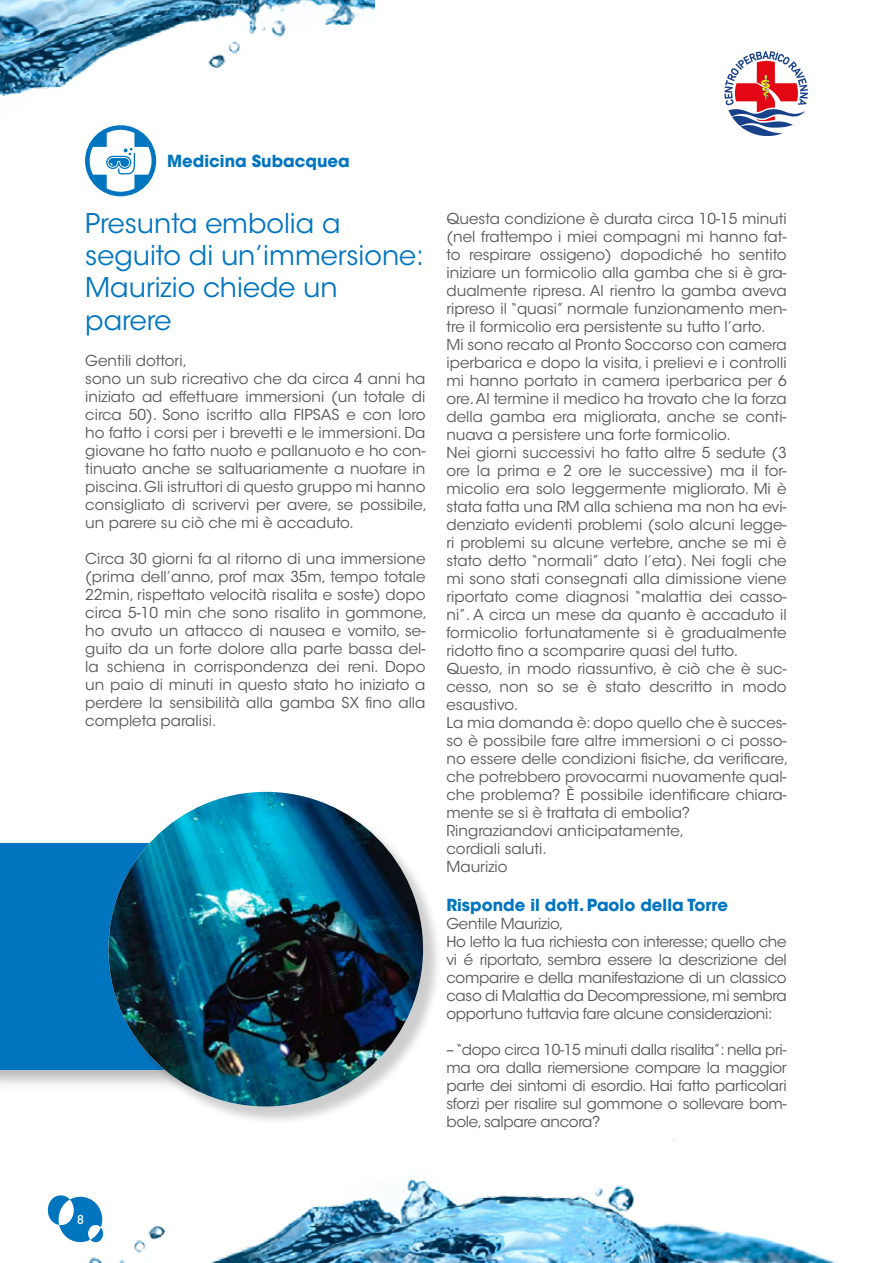
<style>
.page{position:relative;width:893px;height:1263px;background:#fff}
.page>*{position:absolute;margin:0;border:0;box-sizing:border-box;transform-origin:0 0}
.t1{font:27px/32.4px "ITC Avant Garde Std";color:#0075bf}
.t2{font:700 16.5px "ITC Avant Garde Std";color:#0075bf}
.t3{font:15px/18px "ITC Avant Garde Std";color:#575756}
.t4{font:15px/18px "ITC Avant Garde Std";letter-spacing:-.02em;color:#575756}
.t5{font:500 12px "Futura";color:#fff}
</style>
<div class="page">
<img style="left:0;top:0;width:375px;height:96px">
<img style="left:47px;top:1140px;width:789px;height:123px">
<svg style="left:724px;top:51px;width:84px;height:85px"></svg>
<svg style="left:48px;top:1195px;width:55px;height:47px"></svg>
<div style="left:0;top:837px;width:250px;height:254px;background:#000;opacity:.29"></div>
<div style="left:0;top:843px;width:236px;height:227px;background:#0075bf"></div>
<div style="left:111px;top:794px;width:331px;height:331px;background:#000;opacity:.2"></div>
<img style="left:108px;top:792px;width:315px;height:314px;border-radius:157px">
<svg style="left:85px;top:125px;width:71px;height:71px"></svg>
<p class="t2" style="left:167px;top:150px;width:184px">Medicina Subacquea</p>
<h1 class="t1" style="left:85px;top:207px;width:340px">Presunta embolia a seguito di un’immersione:<br>Maurizio chiede un parere</h1>
<p class="t3" style="left:85px;top:352px;width:343px">Gentili dottori,<br>sono un sub ricreativo che da circa 4 anni ha iniziato ad effettuare immersioni (un totale di circa 50). Sono iscritto alla FIPSAS e con loro ho fatto i corsi per i brevetti e le immersioni. Da giovane ho fatto nuoto e pallanuoto e ho con&shy;tinuato anche se saltuariamente a nuotare in piscina. Gli istruttori di questo gruppo mi hanno consigliato di scrivervi per avere, se possibile, un parere su ciò che mi è accaduto.</p>
<p class="t3" style="left:85px;top:550px;width:343px;text-align:justify">Circa 30 giorni fa al ritorno di una immersione (prima dell’anno, prof max 35m, tempo totale 22min, rispettato velocità risalita e soste) dopo circa 5-10 min che sono risalito in gommone, ho avuto un attacco di nausea e vomito, se&shy;guito da un forte dolore alla parte bassa del&shy;la schiena in corrispondenza dei reni. Dopo un paio di minuti in questo stato ho iniziato a perdere la sensibilità alla gamba SX fino alla completa paralisi.</p>
<p class="t3" style="left:446px;top:209px;width:343px">Questa condizione è durata circa 10-15 minuti (nel frattempo i miei compagni mi hanno fat&shy;to respirare ossigeno) dopodiché ho sentito iniziare un formicolio alla gamba che si è gra&shy;dualmente ripresa. Al rientro la gamba aveva ripreso il “quasi” normale funzionamento men&shy;tre il formicolio era persistente su tutto l’arto.<br>Mi sono recato al Pronto Soccorso con camera iperbarica e dopo la visita, i prelievi e i controlli mi hanno portato in camera iperbarica per 6 ore. Al termine il medico ha trovato che la forza della gamba era migliorata, anche se conti&shy;nuava a persistere una forte formicolio.<br>Nei giorni successivi ho fatto altre 5 sedute (3 ore la prima e 2 ore le successive) ma il for&shy;micolio era solo leggermente migliorato. Mi è stata fatta una RM alla schiena ma non ha evi&shy;denziato evidenti problemi (solo alcuni legge&shy;ri problemi su alcune vertebre, anche se mi è stato detto “normali” dato l’eta). Nei fogli che mi sono stati consegnati alla dimissione viene riportato come diagnosi “malattia dei casso&shy;ni”. A circa un mese da quanto è accaduto il formicolio fortunatamente si è gradualmente ridotto fino a scomparire quasi del tutto.<br>Questo, in modo riassuntivo, è ciò che è suc&shy;cesso, non so se è stato descritto in modo esaustivo.<br>La mia domanda è: dopo quello che è succes&shy;so è possibile fare altre immersioni o ci posso&shy;no essere delle condizioni fisiche, da verificare, che potrebbero provocarmi nuovamente qual&shy;che problema? È possibile identificare chiara&shy;mente se si è trattata di embolia?<br>Ringraziandovi anticipatamente,<br>cordiali saluti.<br>Maurizio</p>
<p class="t2" style="left:446px;top:895px;width:283px">Risponde il dott. Paolo della Torre</p>
<p class="t4" style="left:446px;top:915px;width:342px">Gentile Maurizio,<br>Ho letto la tua richiesta con interesse; quello che vi é riportato, sembra essere la descrizione del comparire e della manifestazione di un classico caso di Malattia da Decompressione, mi sembra opportuno tuttavia fare alcune considerazioni:</p>
<p class="t3" style="left:446px;top:1041px;width:342px;text-align:justify">– “dopo circa 10-15 minuti dalla risalita”: nella pri&shy;ma ora dalla riemersione compare la maggior parte dei sintomi di esordio. Hai fatto particolari sforzi per risalire sul gommone o sollevare bom&shy;bole, salpare ancora?</p>
<p class="t5" style="left:77px;top:1211px;width:9px">8</p>
</div>
